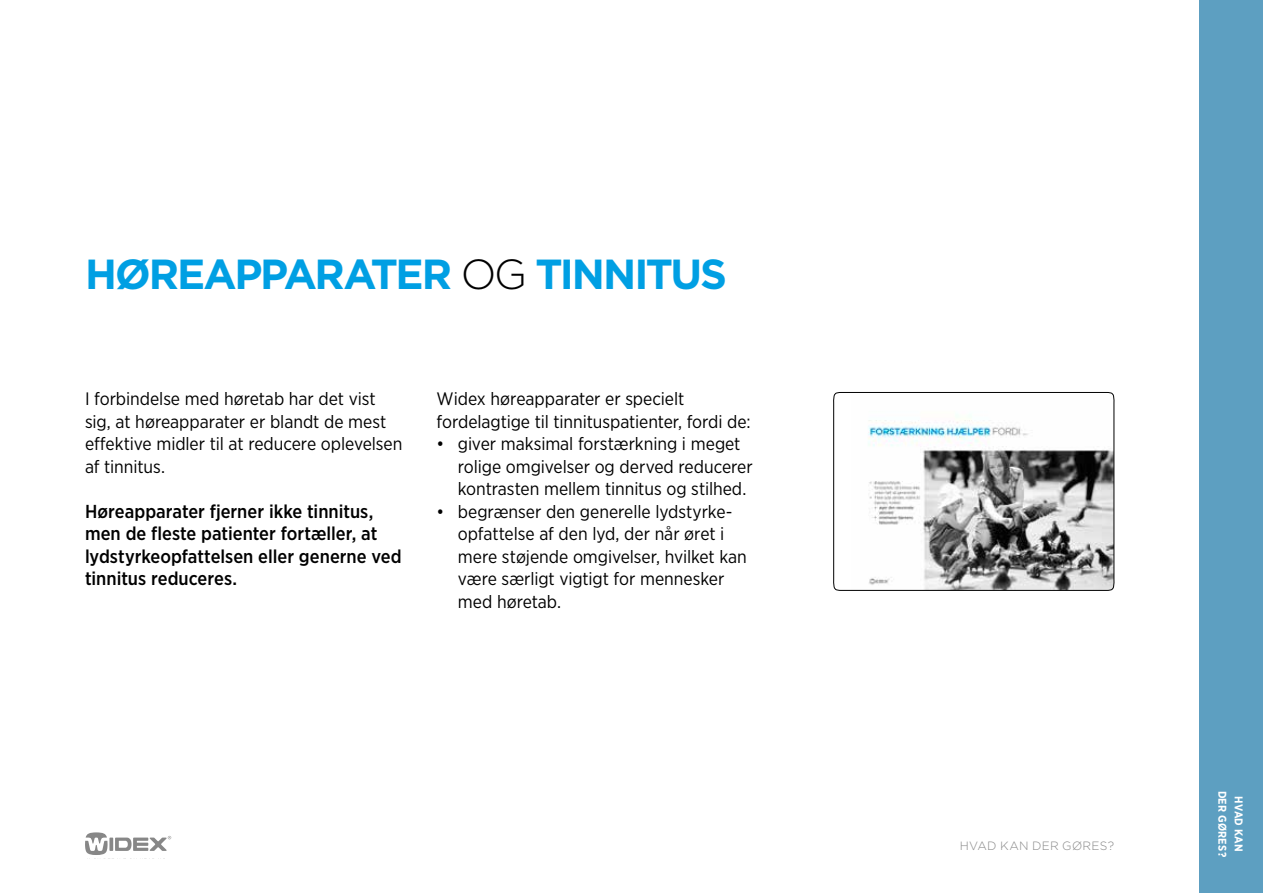
<style>
.page{position:relative;width:1263px;height:893px;background:#fff}
.page>*{position:absolute;margin:0;border:0;box-sizing:border-box;transform-origin:0 0}
.t1{font:700 42px "Gotham";letter-spacing:-.05em;color:#009fe3}
.t2{font:500 18.75px/22.5px "Gotham Narrow";color:#000}
.t3{font:18px/22.5px "Gotham Narrow";letter-spacing:-.005em;color:#000}
.t4{font:300 12px "Gotham";letter-spacing:.02em;color:#878787}
.t5{font:700 11.25px/16.5px "Gotham Narrow";letter-spacing:.025em;color:#fff;text-align:center}
.s1{font-weight:300;color:#000}
</style>
<div class="page">
<svg style="left:85px;top:832px;width:23px;height:23px"></svg>
<svg style="left:109px;top:838px;width:4px;height:13px"></svg>
<svg style="left:115px;top:836px;width:56px;height:15px"></svg>
<svg style="left:833px;top:392px;width:281px;height:199px"></svg>
<div style="left:1199px;top:0;width:64px;height:893px;background:#5d9fc1"></div>
<h1 class="t1" style="left:85px;top:246px;width:643px">HØREAPPARATER <span class="s1">OG</span> TINNITUS</h1>
<p class="t3" style="left:85px;top:387px;width:319px">I forbindelse med høretab har det vist sig, at høreapparater er blandt de mest effektive midler til at reducere oplevelsen af tinnitus.</p>
<p class="t2" style="left:85px;top:499px;width:318px">Høreapparater fjerner ikke tinnitus, men de fleste patienter fortæller, at lydstyrkeopfattelsen eller generne ved tinnitus reduceres.</p>
<p class="t3" style="left:437px;top:387px;width:316px">Widex høreapparater er specielt fordelagtige til tinnituspatienter, fordi de:</p>
<p class="t3" style="left:458px;top:432px;width:296px;text-indent:-21px">• giver maksimal forstærkning i meget rolige omgivelser og derved reducerer kontrasten mellem tinnitus og stilhed.</p>
<p class="t3" style="left:458px;top:500px;width:290px;text-indent:-21px">• begrænser den generelle lydstyrke&shy;opfattelse af den lyd, der når øret i mere støjende omgivelser, hvilket kan være særligt vigtigt for mennesker med høretab.</p>
<p class="t4" style="left:960px;top:838px;width:156px">HVAD KAN DER GØRES?</p>
<p class="t5" style="left:1247px;top:791px;width:68px;rotate:90deg">Hvad kan der gøres?</p>
</div>
